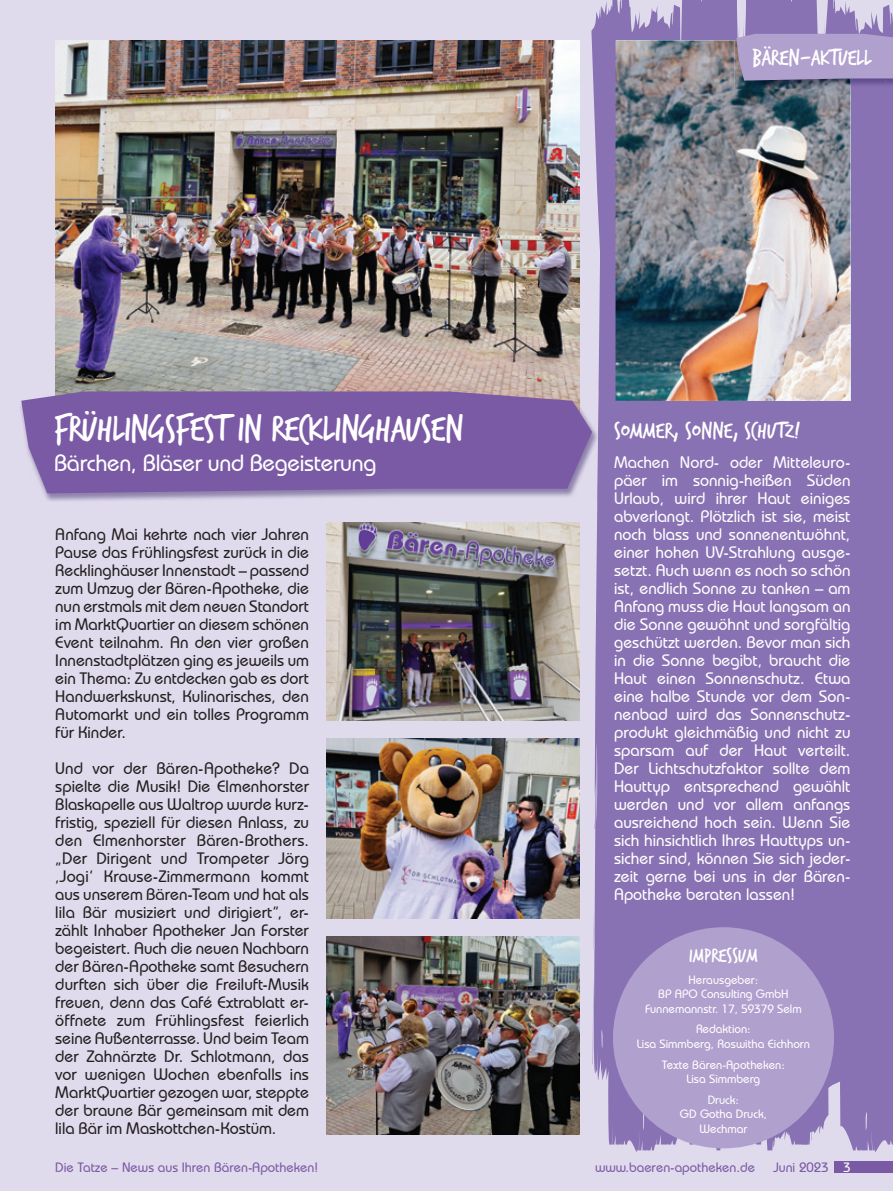
<style>
.page{position:relative;width:893px;height:1191px;background:#e0dbec}
.page>*{position:absolute;margin:0;border:0;box-sizing:border-box;transform-origin:0 0}
.t1{font:39px "Trash Hand";letter-spacing:-.01em;color:#fff}
.t2{font:24px "Trash Hand";color:#fff}
.t3{font:500 23.25px "Bauhaus IT Cby BT";letter-spacing:-.015em;color:#fff}
.t4{font:21px "Trash Hand";color:#fff}
.t5{font:500 16.5px/18px "Bauhaus IT Cby BT";color:#231f20;text-align:justify}
.t6{font:500 16.5px/18px "Bauhaus IT Cby BT";color:#fff;text-align:justify}
.t7{font:500 13.5px "Bauhaus IT Cby BT";color:#7b5aa5}
.t8{font:500 12px/14.4px "Bauhaus IT Cby BT";color:#fff;text-align:center}
.s1{color:#fff}
</style>
<div class="page">
<div style="left:756px;top:5px;width:137px;height:1145px;background:#8972b3"></div>
<div style="left:756px;top:0;width:98px;height:1144px;background:#8972b3"></div>
<svg style="left:591px;top:0;width:165px;height:1150px;background:#8f7ab7"></svg>
<img style="left:615px;top:40px;width:235px;height:361px">
<img style="left:854px;top:81px;width:39px;height:8px">
<img style="left:734px;top:81px;width:116px;height:8px">
<svg style="left:734px;top:33px;width:159px;height:48px;background:#aa9ac6"></svg>
<div style="left:834px;top:1161px;width:59px;height:12px;background:#7b5aa5"></div>
<div style="left:613px;top:927px;width:221px;height:221px;background:#b0a0cd;border-radius:50%"></div>
<img style="left:55px;top:40px;width:525px;height:350px">
<img style="left:44px;top:390px;width:555px;height:112px">
<svg style="left:21px;top:391px;width:571px;height:102px;background:#8061a7"></svg>
<img style="left:326px;top:936px;width:254px;height:198px">
<img style="left:326px;top:738px;width:254px;height:180px">
<img style="left:326px;top:522px;width:254px;height:198px">
<h2 class="t2" style="left:752px;top:46px;width:121px">Bären-aktuell</h2>
<h1 class="t1" style="left:54px;top:409px;width:411px">Frühlingsfest in Recklinghausen</h1>
<h3 class="t3" style="left:54px;top:448px;width:324px">Bärchen, Bläser und Begeisterung</h3>
<p class="t5" style="left:55px;top:525px;width:255px">Anfang Mai kehrte nach vier Jahren Pause das Frühlingsfest zurück in die Recklinghäuser Innenstadt – passend zum Umzug der Bären-Apotheke, die nun erstmals mit dem neuen Standort im MarktQuartier an diesem schönen Event teilnahm. An den vier großen Innenstadtplätzen ging es jeweils um ein Thema: Zu entdecken gab es dort Handwerkskunst, Kulinarisches, den Automarkt und ein tolles Programm für Kinder.</p>
<p class="t5" style="left:55px;top:759px;width:255px">Und vor der Bären-Apotheke? Da spielte die Musik! Die Elmenhorster Blaskapelle aus Waltrop wurde kurz&shy;fristig, speziell für diesen Anlass, zu den Elmenhorster Bären-Brothers. „Der Dirigent und Trompeter Jörg ‚Jogi‘ Krause-Zimmermann kommt aus unserem Bären-Team und hat als lila Bär musiziert und dirigiert“, er&shy;zählt Inhaber Apotheker Jan Forster begeistert. Auch die neuen Nachbarn der Bären-Apotheke samt Besuchern durften sich über die Freiluft-Musik freuen, denn das Café Extrablatt er&shy;öffnete zum Frühlingsfest feierlich seine Außenterrasse. Und beim Team der Zahnärzte Dr. Schlotmann, das vor wenigen Wochen ebenfalls ins MarktQuartier gezogen war, steppte der braune Bär gemeinsam mit dem lila Bär im Maskottchen-Kostüm.</p>
<p class="t7" style="left:55px;top:1159px;width:264px">Die Tatze – News aus Ihren Bären-Apotheken!</p>
<h2 class="t2" style="left:614px;top:419px;width:188px">SOmmer, Sonne, schutz!</h2>
<p class="t6" style="left:614px;top:453px;width:238px">Machen Nord- oder Mitteleuro&shy;päer im sonnig-heißen Süden Urlaub, wird ihrer Haut einiges abverlangt. Plötzlich ist sie, meist noch blass und sonnenentwöhnt, einer hohen UV-Strahlung ausge&shy;setzt. Auch wenn es noch so schön ist, endlich Sonne zu tanken – am Anfang muss die Haut langsam an die Sonne gewöhnt und sorgfältig geschützt werden. Bevor man sich in die Sonne begibt, braucht die Haut einen Sonnenschutz. Etwa eine halbe Stunde vor dem Son&shy;nenbad wird das Sonnenschutz&shy;produkt gleichmäßig und nicht zu sparsam auf der Haut verteilt.<br>Der Lichtschutzfaktor sollte dem Hauttyp entsprechend gewählt werden und vor allem anfangs ausreichend hoch sein. Wenn Sie sich hinsichtlich Ihres Hauttyps un&shy;sicher sind, können Sie sich jeder&shy;zeit gerne bei uns in der Bären-Apotheke beraten lassen!</p>
<p class="t4" style="left:689px;top:945px;width:70px">Impressum</p>
<p class="t8" style="left:645px;top:972px;width:158px">Herausgeber:<br>BP APO Consulting GmbH<br>Funnemannstr. 17, 59379 Selm</p>
<p class="t8" style="left:637px;top:1022px;width:175px">Redaktion:<br>Lisa Simmberg, Roswitha Eichhorn</p>
<p class="t8" style="left:662px;top:1057px;width:125px">Texte Bären-Apotheken:<br>Lisa Simmberg</p>
<p class="t8" style="left:680px;top:1092px;width:88px">Druck:<br>GD Gotha Druck,<br>Wechmar</p>
<p class="t7" style="left:595px;top:1159px;width:161px">www.baeren-apotheken.de</p>
<p class="t7" style="left:773px;top:1159px;width:79px">Juni 2023 <span class="s1">3</span></p>
</div>
